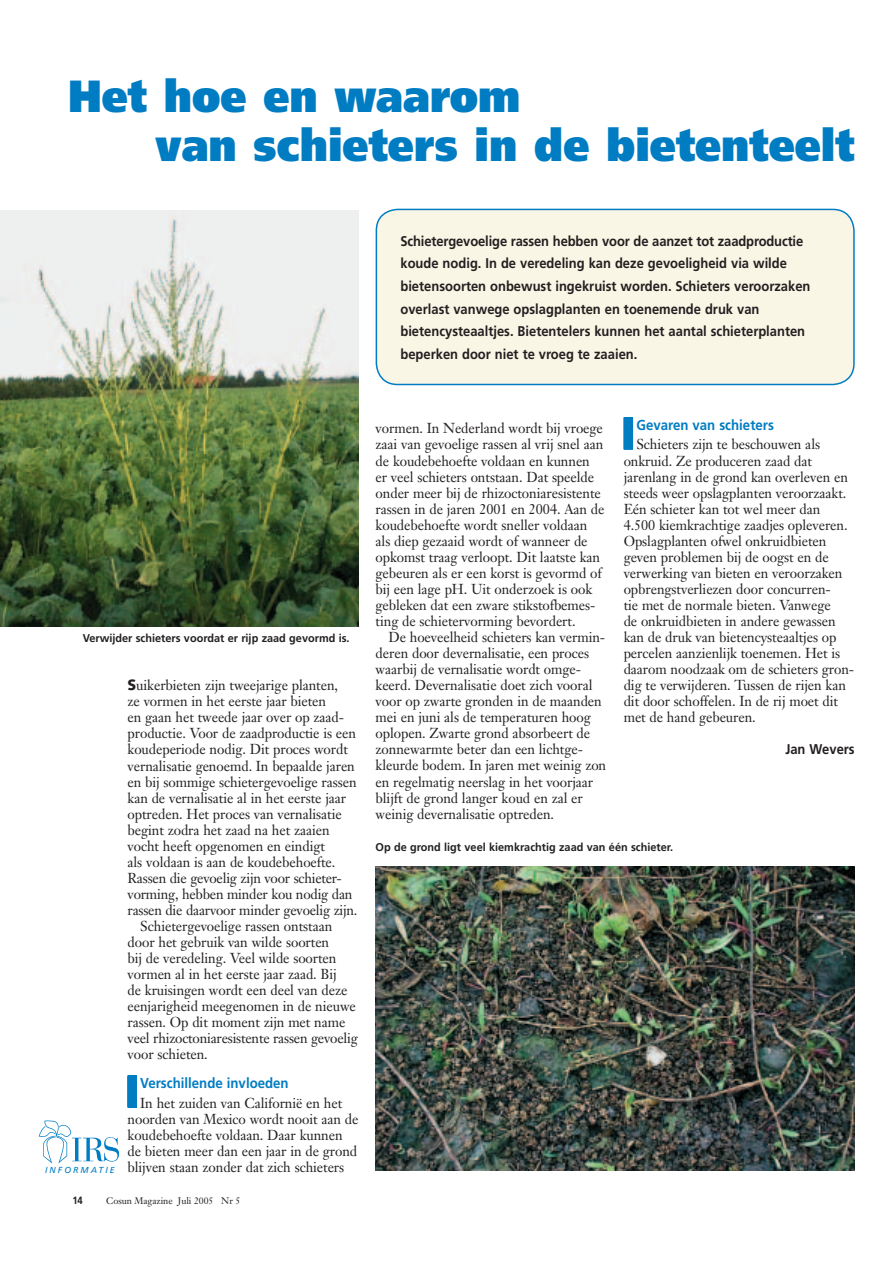
<style>
.page{position:relative;width:893px;height:1263px;background:#fff}
.page>*{position:absolute;margin:0;border:0;box-sizing:border-box;transform-origin:0 0}
.t1{font:900 45px/48.2px "Frutiger";color:#007cc2;scale:.92 1}
.t2{font:700 14.4px "Frutiger";color:#007cc2;scale:.92 1}
.t3{font:14.25px/16px "Janson Text";letter-spacing:-.005em;color:#231f20;scale:.96 1}
.t4{font:700 14.1px/22.5px "Frutiger";color:#231f20;scale:.92 1}
.t5{font:700 11.25px "Frutiger";color:#231f20}
.t6{font:700 10.5px "Frutiger";color:#231f20;scale:.9 1}
.t7{font:9.3px "Janson Text";letter-spacing:-.005em;color:#231f20}
.t8{font:italic 8.7px "Frutiger";letter-spacing:.235em;color:#007cc2}
.s1{font-family:"Syntax";font-weight:900;font-size:15px}
</style>
<div class="page">
<div style="left:624px;top:417px;width:9px;height:32px;background:#007cc2"></div>
<div style="left:128px;top:1075px;width:9px;height:32px;background:#007cc2"></div>
<div style="left:376px;top:209px;width:478px;height:175px;background:#f9f6e6;border-radius:21px"></div>
<div style="left:376px;top:209px;width:479px;height:176px;border:2px solid #007cc2;border-radius:21px"></div>
<img style="left:376px;top:867px;width:479px;height:303px">
<img style="left:0;top:210px;width:359px;height:416px">
<svg style="left:39px;top:1120px;width:80px;height:43px"></svg>
<h1 class="t1" style="left:156px;top:76px;width:761px;text-indent:-88px">Het hoe en waarom<br>van schieters in de bietenteelt</h1>
<p class="t4" style="left:400px;top:231px;width:447px">Schietergevoelige rassen hebben voor de aanzet tot zaadproductie koude nodig. In de veredeling kan deze gevoeligheid via wilde bietensoorten onbewust ingekruist worden. Schieters veroorzaken overlast vanwege opslagplanten en toenemende druk van bietencysteaaltjes. Bietentelers kunnen het aantal schieterplanten beperken door niet te vroeg te zaaien.</p>
<p class="t5" style="left:83px;top:634px;width:268px">Verwijder schieters voordat er rijp zaad gevormd is.</p>
<p class="t3" style="left:128px;top:679px;width:221px"><span class="s1">S</span>uikerbieten zijn tweejarige planten,</p>
<p class="t3" style="left:128px;top:695px;width:208px">ze vormen in het eerste jaar bieten</p>
<p class="t3" style="left:128px;top:711px;width:227px">en gaan het tweede jaar over op zaad-</p>
<p class="t3" style="left:128px;top:727px;width:240px">productie. Voor de zaadproductie is een</p>
<p class="t3" style="left:128px;top:743px;width:231px">koudeperiode nodig. Dit proces wordt</p>
<p class="t3" style="left:128px;top:759px;width:238px">vernalisatie genoemd. In bepaalde jaren</p>
<p class="t3" style="left:128px;top:775px;width:240px">en bij sommige schietergevoelige rassen</p>
<p class="t3" style="left:128px;top:791px;width:229px">kan de vernalisatie al in het eerste jaar</p>
<p class="t3" style="left:128px;top:807px;width:225px">optreden. Het proces van vernalisatie</p>
<p class="t3" style="left:128px;top:823px;width:212px">begint zodra het zaad na het zaaien</p>
<p class="t3" style="left:128px;top:839px;width:207px">vocht heeft opgenomen en eindigt</p>
<p class="t3" style="left:128px;top:855px;width:218px">als voldaan is aan de koudebehoefte.</p>
<p class="t3" style="left:128px;top:871px;width:225px">Rassen die gevoelig zijn voor schieter-</p>
<p class="t3" style="left:128px;top:887px;width:236px">vorming, hebben minder kou nodig dan</p>
<p class="t3" style="left:128px;top:903px;width:241px">rassen die daarvoor minder gevoelig zijn.</p>
<p class="t3" style="left:140px;top:919px;width:202px">Schietergevoelige rassen ontstaan</p>
<p class="t3" style="left:128px;top:935px;width:212px">door het gebruik van wilde soorten</p>
<p class="t3" style="left:128px;top:951px;width:219px">bij de veredeling. Veel wilde soorten</p>
<p class="t3" style="left:128px;top:967px;width:219px">vormen al in het eerste jaar zaad. Bij</p>
<p class="t3" style="left:128px;top:984px;width:230px">de kruisingen wordt een deel van deze</p>
<p class="t3" style="left:128px;top:1000px;width:239px">eenjarigheid meegenomen in de nieuwe</p>
<p class="t3" style="left:128px;top:1016px;width:228px">rassen. Op dit moment zijn met name</p>
<p class="t3" style="left:128px;top:1032px;width:241px">veel rhizoctoniaresistente rassen gevoelig</p>
<p class="t3" style="left:128px;top:1048px;width:85px">voor schieten.</p>
<p class="t2" style="left:140px;top:1077px;width:163px">Verschillende invloeden</p>
<p class="t3" style="left:128px;top:1096px;width:242px;text-indent:13px">In het zuiden van Californië en het noorden van Mexico wordt nooit aan de koudebehoefte voldaan. Daar kunnen de bieten meer dan een jaar in de grond blijven staan zonder dat zich schieters</p>
<p class="t8" style="left:45px;top:1166px;width:71px">INFORMATIE</p>
<p class="t6" style="left:72px;top:1196px;width:13px">14</p>
<p class="t7" style="left:106px;top:1197px;width:136px">Cosun Magazine Juli 2005 Nr 5</p>
<p class="t3" style="left:376px;top:422px;width:240px">vormen. In Nederland wordt bij vroege zaai van gevoelige rassen al vrij snel aan de koudebehoefte voldaan en kunnen er veel schieters ontstaan. Dat speelde onder meer bij de rhizoctoniaresistente rassen in de jaren 2001 en 2004. Aan de koudebehoefte wordt sneller voldaan als diep gezaaid wordt of wanneer de opkomst traag verloopt. Dit laatste kan gebeuren als er een korst is gevormd of bij een lage pH. Uit onderzoek is ook gebleken dat een zware stikstofbemes&shy;ting de schietervorming bevordert.</p>
<p class="t3" style="left:376px;top:630px;width:242px;text-indent:13px">De hoeveelheid schieters kan vermin&shy;deren door devernalisatie, een proces waarbij de vernalisatie wordt omge&shy;keerd. Devernalisatie doet zich vooral voor op zwarte gronden in de maanden mei en juni als de temperaturen hoog oplopen. Zwarte grond absorbeert de zonnewarmte beter dan een lichtge&shy;kleurde bodem. In jaren met weinig zon en regelmatig neerslag in het voorjaar blijft de grond langer koud en zal er weinig devernalisatie optreden.</p>
<p class="t2" style="left:636px;top:419px;width:151px">Gevaren van schieters</p>
<p class="t3" style="left:624px;top:438px;width:242px;text-indent:13px">Schieters zijn te beschouwen als onkruid. Ze produceren zaad dat jarenlang in de grond kan overleven en steeds weer opslagplanten veroorzaakt.<br>Eén schieter kan tot wel meer dan 4.500 kiemkrachtige zaadjes opleveren.<br>Opslagplanten ofwel onkruidbieten geven problemen bij de oogst en de verwerking van bieten en veroorzaken opbrengstverliezen door concurren-<br>tie met de normale bieten. Vanwege<br>de onkruidbieten in andere gewassen kan de druk van bietencysteaaltjes op percelen aanzienlijk toenemen. Het is daarom noodzaak om de schieters gron&shy;dig te verwijderen. Tussen de rijen kan dit door schoffelen. In de rij moet dit met de hand gebeuren.</p>
<p class="t4" style="left:785px;top:739px;width:77px">Jan Wevers</p>
<p class="t5" style="left:376px;top:842px;width:299px">Op de grond ligt veel kiemkrachtig zaad van één schieter.</p>
</div>
